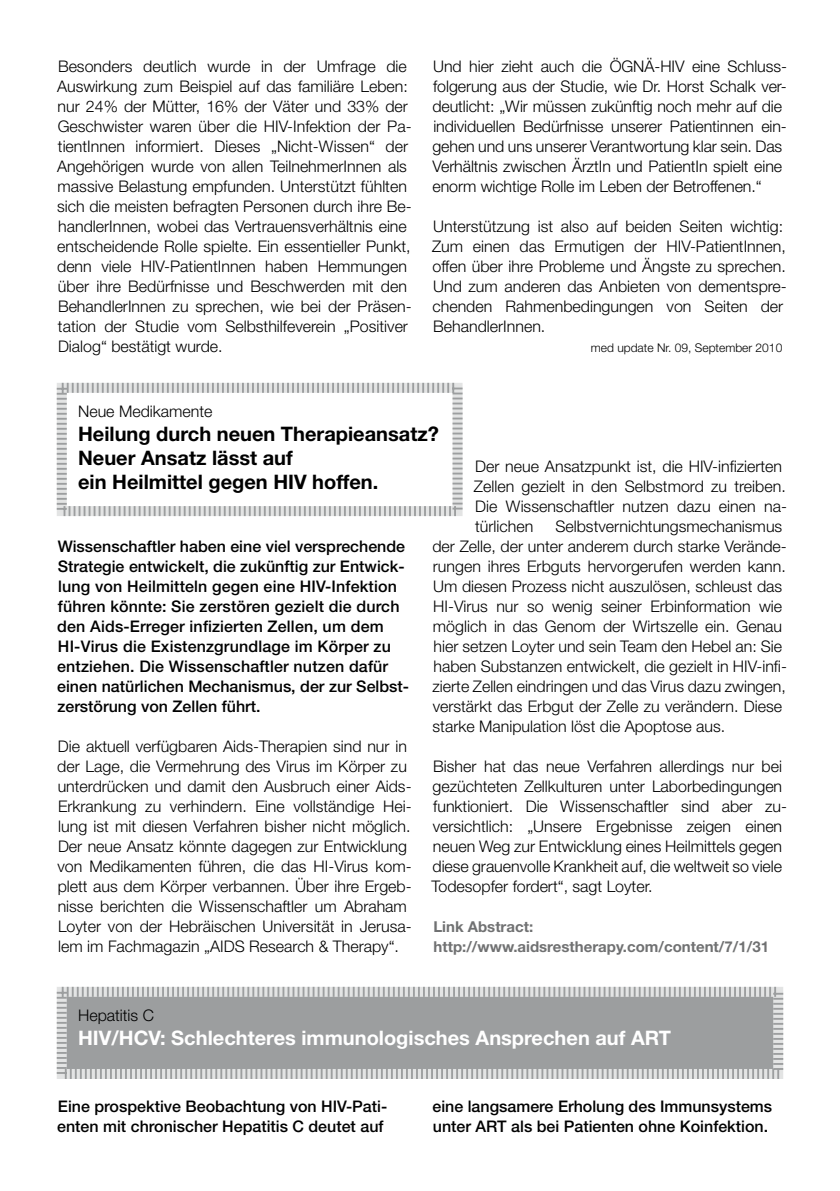
<style>
.page{position:relative;width:840px;height:1191px;background:#fff}
.page>*{position:absolute;margin:0;border:0;box-sizing:border-box;transform-origin:0 0}
.t1{font:700 20px/24px "Helvetica Neue";color:#000}
.t2{font:700 20px "Helvetica Neue";color:#fff}
.t3{font:300 16px/20px "Helvetica Neue";color:#000}
.t4{font:500 16px/20px "Helvetica Neue";color:#000}
.t5{font:700 15px/20px "Helvetica Neue";color:#707172}
.t6{font:300 12px "Helvetica Neue";color:#000}
</style>
<div class="page">
<svg style="left:56px;top:382px;width:407px;height:135px"></svg>
<svg style="left:56px;top:986px;width:728px;height:93px;background:#a7a9aa"></svg>
<p class="t3" style="left:57px;top:56px;width:356px">Besonders deutlich wurde in der Umfrage die Auswirkung zum Beispiel auf das familiäre Leben: nur 24% der Mütter, 16% der Väter und 33% der Geschwister waren über die HIV-Infektion der Pa&shy;tientInnen informiert. Dieses „Nicht-Wissen“ der Angehörigen wurde von allen TeilnehmerInnen als massive Belastung empfunden. Unterstützt fühlten sich die meisten befragten Personen durch ihre Be&shy;handlerInnen, wobei das Vertrauensverhältnis eine entscheidende Rolle spielte. Ein essentieller Punkt, denn viele HIV-PatientInnen haben Hemmungen über ihre Bedürfnisse und Beschwerden mit den BehandlerInnen zu sprechen, wie bei der Präsen&shy;tation der Studie vom Selbsthilfeverein „Positiver Dialog“ bestätigt wurde.</p>
<p class="t3" style="left:432px;top:56px;width:356px">Und hier zieht auch die ÖGNÄ-HIV eine Schluss&shy;folgerung aus der Studie, wie Dr. Horst Schalk ver&shy;deutlicht: „Wir müssen zukünftig noch mehr auf die individuellen Bedürfnisse unserer Patientinnen ein&shy;gehen und uns unserer Verantwortung klar sein. Das Verhältnis zwischen ÄrztIn und PatientIn spielt eine enorm wichtige Rolle im Leben der Betroffenen.“</p>
<p class="t3" style="left:432px;top:216px;width:356px">Unterstützung ist also auf beiden Seiten wichtig:<br>Zum einen das Ermutigen der HIV-PatientInnen, offen über ihre Probleme und Ängste zu sprechen.<br>Und zum anderen das Anbieten von dementspre&shy;chenden Rahmenbedingungen von Seiten der BehandlerInnen.</p>
<p class="t6" style="left:590px;top:340px;width:193px">med update Nr. 09, September 2010</p>
<p class="t3" style="left:78px;top:401px;width:136px">Neue Medikamente</p>
<p class="t1" style="left:78px;top:421px;width:362px">Heilung durch neuen Therapieansatz?<br>Neuer Ansatz lässt auf<br>ein Heilmittel gegen HIV hoffen.</p>
<p class="t3" style="left:473px;top:456px;width:314px">Der neue Ansatzpunkt ist, die HIV-infizierten Zellen gezielt in den Selbstmord zu treiben.<br>Die Wissenschaftler nutzen dazu einen na&shy;türlichen</p>
<p class="t3" style="left:432px;top:516px;width:356px;text-indent:123px">Selbstvernichtungsmechanismus der Zelle, der unter anderem durch starke Verände&shy;rungen ihres Erbguts hervorgerufen werden kann.<br>Um diesen Prozess nicht auszulösen, schleust das HI-Virus nur so wenig seiner Erbinformation wie möglich in das Genom der Wirtszelle ein. Genau hier setzen Loyter und sein Team den Hebel an: Sie haben Substanzen entwickelt, die gezielt in HIV-infi&shy;zierte Zellen eindringen und das Virus dazu zwingen, verstärkt das Erbgut der Zelle zu verändern. Diese starke Manipulation löst die Apoptose aus.</p>
<p class="t3" style="left:431px;top:756px;width:357px">Bisher hat das neue Verfahren allerdings nur bei gezüchteten Zellkulturen unter Laborbedingungen funktioniert. Die Wissenschaftler sind aber zu&shy;versichtlich: „Unsere Ergebnisse zeigen einen neuen Weg zur Entwicklung eines Heilmittels gegen diese grauenvolle Krankheit auf, die weltweit so viele Todesopfer fordert“, sagt Loyter.</p>
<p class="t5" style="left:433px;top:916px;width:337px">Link Abstract: http://www.aidsrestherapy.com/content/7/1/31</p>
<p class="t4" style="left:57px;top:536px;width:353px">Wissenschaftler haben eine viel versprechende Strategie entwickelt, die zukünftig zur Entwick&shy;lung von Heilmitteln gegen eine HIV-Infektion führen könnte: Sie zerstören gezielt die durch den Aids-Erreger infizierten Zellen, um dem HI-Virus die Existenzgrundlage im Körper zu entziehen. Die Wissenschaftler nutzen dafür einen natürlichen Mechanismus, der zur Selbst&shy;zerstörung von Zellen führt.</p>
<p class="t3" style="left:57px;top:736px;width:356px">Die aktuell verfügbaren Aids-Therapien sind nur in der Lage, die Vermehrung des Virus im Körper zu unterdrücken und damit den Ausbruch einer Aids-Erkrankung zu verhindern. Eine vollständige Hei&shy;lung ist mit diesen Verfahren bisher nicht möglich.<br>Der neue Ansatz könnte dagegen zur Entwicklung von Medikamenten führen, die das HI-Virus kom&shy;plett aus dem Körper verbannen. Über ihre Ergeb&shy;nisse berichten die Wissenschaftler um Abraham Loyter von der Hebräischen Universität in Jerusa&shy;lem im Fachmagazin „AIDS Research &amp; Therapy“.</p>
<p class="t3" style="left:78px;top:1004px;width:77px">Hepatitis C</p>
<p class="t2" style="left:78px;top:1025px;width:594px">HIV/HCV: Schlechteres immunologisches Ansprechen auf ART</p>
<p class="t4" style="left:57px;top:1096px;width:331px">Eine prospektive Beobachtung von HIV-Pati&shy;enten mit chronischer Hepatitis C deutet auf</p>
<p class="t4" style="left:432px;top:1096px;width:341px">eine langsamere Erholung des Immunsystems unter ART als bei Patienten ohne Koinfektion.</p>
</div>
